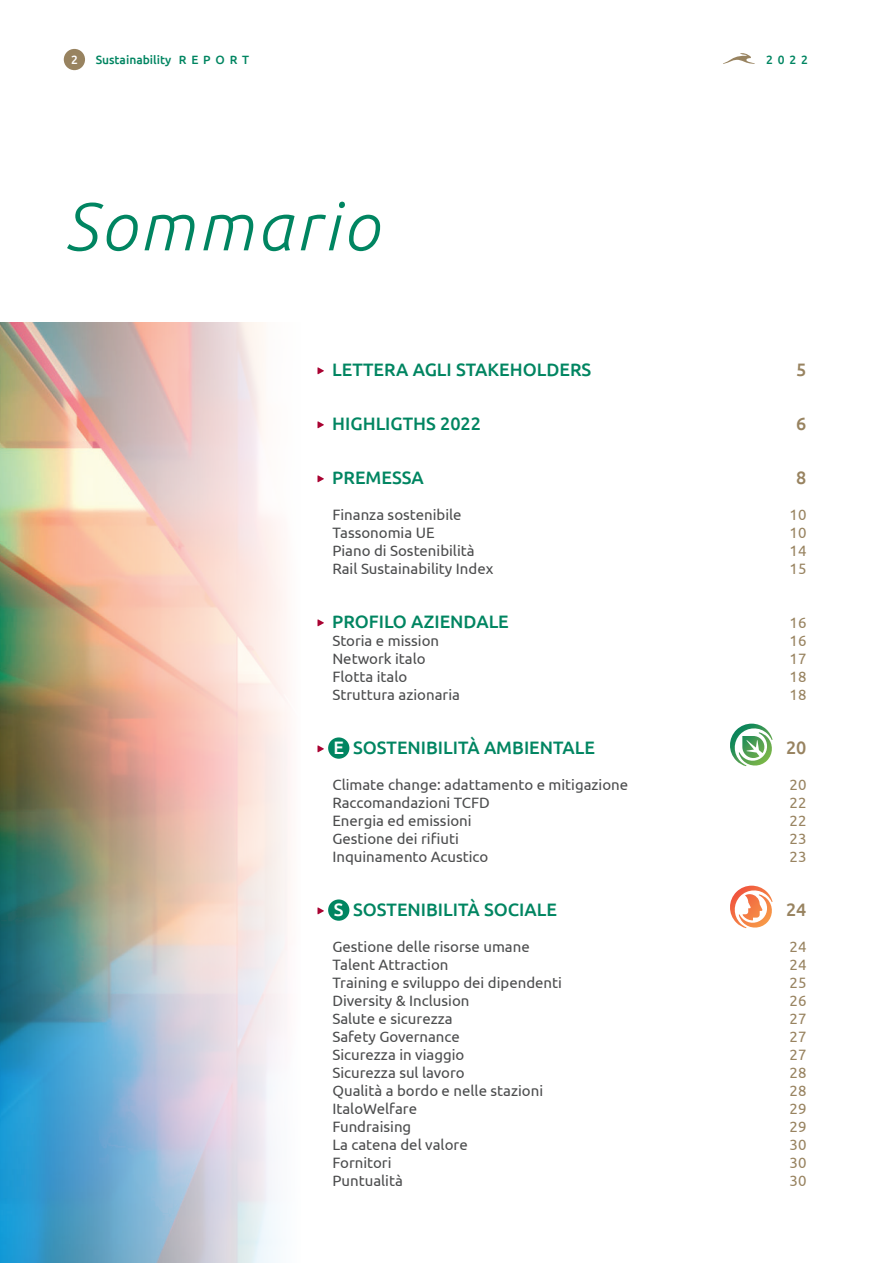
<style>
.page{position:relative;width:893px;height:1263px;background:#fff}
.page>*{position:absolute;margin:0;border:0;box-sizing:border-box;transform-origin:0 0}
.t1{font:italic 300 67.5px "Ubuntu";letter-spacing:.05em;color:#008561}
.t2{font:500 18px "Ubuntu";color:#008561}
.t3{font:500 18px "Ubuntu";color:#988360}
.t4{font:500 18px "Ubuntu";color:#fff}
.t5{font:15px "Ubuntu";color:#4b4c4d}
.t6{font:15px "Ubuntu";color:#988360}
.t7{font:500 12px "Ubuntu";color:#008561}
.t8{font:500 12px "Ubuntu";color:#fff}
</style>
<div class="page">
<svg style="left:723px;top:53px;width:32px;height:11px"></svg>
<div style="left:64px;top:49px;width:21px;height:21px;background:#988360;border-radius:50%"></div>
<svg style="left:317px;top:367px;width:7px;height:7px"></svg>
<svg style="left:317px;top:421px;width:7px;height:7px"></svg>
<svg style="left:317px;top:475px;width:7px;height:7px"></svg>
<svg style="left:317px;top:619px;width:7px;height:7px"></svg>
<svg style="left:317px;top:745px;width:7px;height:7px"></svg>
<svg style="left:317px;top:907px;width:7px;height:7px"></svg>
<div style="left:328px;top:737px;width:21px;height:22px;background:#008561;border-radius:50%"></div>
<div style="left:328px;top:899px;width:21px;height:22px;background:#008561;border-radius:50%"></div>
<img style="left:0;top:322px;width:288px;height:941px">
<svg style="left:730px;top:724px;width:43px;height:42px"></svg>
<svg style="left:730px;top:886px;width:43px;height:43px"></svg>
<p class="t8" style="left:71px;top:52px;width:8px">2</p>
<p class="t7" style="left:96px;top:52px;width:155px">Sustainability R E P O R T</p>
<p class="t7" style="left:766px;top:52px;width:43px">2022</p>
<h1 class="t1" style="left:64px;top:186px;width:316px">Sommario</h1>
<p class="t2" style="left:332px;top:359px;width:260px">LETTERA AGLI STAKEHOLDERS</p>
<p class="t3" style="left:796px;top:359px;width:12px">5</p>
<p class="t2" style="left:332px;top:413px;width:150px">HIGHLIGTHS 2022</p>
<p class="t3" style="left:796px;top:413px;width:12px">6</p>
<p class="t2" style="left:332px;top:467px;width:93px">PREMESSA</p>
<p class="t3" style="left:796px;top:467px;width:12px">8</p>
<p class="t5" style="left:332px;top:506px;width:131px">Finanza sostenibile</p>
<p class="t6" style="left:790px;top:506px;width:18px">10</p>
<p class="t5" style="left:332px;top:524px;width:104px">Tassonomia UE</p>
<p class="t6" style="left:790px;top:524px;width:18px">10</p>
<p class="t5" style="left:332px;top:542px;width:144px">Piano di Sostenibilità</p>
<p class="t6" style="left:790px;top:542px;width:18px">14</p>
<p class="t5" style="left:332px;top:560px;width:162px">Rail Sustainability Index</p>
<p class="t6" style="left:790px;top:560px;width:18px">15</p>
<p class="t2" style="left:332px;top:611px;width:178px">PROFILO AZIENDALE</p>
<p class="t6" style="left:790px;top:614px;width:18px">16</p>
<p class="t5" style="left:332px;top:632px;width:108px">Storia e mission</p>
<p class="t6" style="left:790px;top:632px;width:18px">16</p>
<p class="t5" style="left:332px;top:650px;width:95px">Network italo</p>
<p class="t6" style="left:790px;top:650px;width:18px">17</p>
<p class="t5" style="left:332px;top:668px;width:76px">Flotta italo</p>
<p class="t6" style="left:790px;top:668px;width:18px">18</p>
<p class="t5" style="left:332px;top:686px;width:129px">Struttura azionaria</p>
<p class="t6" style="left:790px;top:686px;width:18px">18</p>
<p class="t2" style="left:353px;top:737px;width:243px">SOSTENIBILITÀ AMBIENTALE</p>
<p class="t3" style="left:786px;top:737px;width:22px">20</p>
<p class="t5" style="left:332px;top:776px;width:297px">Climate change: adattamento e mitigazione</p>
<p class="t6" style="left:790px;top:776px;width:18px">20</p>
<p class="t5" style="left:332px;top:794px;width:159px">Raccomandazioni TCFD</p>
<p class="t6" style="left:790px;top:794px;width:18px">22</p>
<p class="t5" style="left:332px;top:812px;width:141px">Energia ed emissioni</p>
<p class="t6" style="left:790px;top:812px;width:18px">22</p>
<p class="t5" style="left:332px;top:830px;width:128px">Gestione dei rifiuti</p>
<p class="t6" style="left:790px;top:830px;width:18px">23</p>
<p class="t5" style="left:332px;top:848px;width:157px">Inquinamento Acustico</p>
<p class="t6" style="left:790px;top:848px;width:18px">23</p>
<p class="t2" style="left:353px;top:899px;width:205px">SOSTENIBILITÀ SOCIALE</p>
<p class="t3" style="left:786px;top:899px;width:22px">24</p>
<p class="t5" style="left:332px;top:938px;width:199px">Gestione delle risorse umane</p>
<p class="t6" style="left:790px;top:938px;width:18px">24</p>
<p class="t5" style="left:332px;top:956px;width:118px">Talent Attraction</p>
<p class="t6" style="left:790px;top:956px;width:18px">24</p>
<p class="t5" style="left:332px;top:974px;width:231px">Training e sviluppo dei dipendenti</p>
<p class="t6" style="left:790px;top:974px;width:18px">25</p>
<p class="t5" style="left:332px;top:992px;width:139px">Diversity &amp; Inclusion</p>
<p class="t6" style="left:790px;top:992px;width:18px">26</p>
<p class="t5" style="left:332px;top:1010px;width:122px">Salute e sicurezza</p>
<p class="t6" style="left:790px;top:1010px;width:18px">27</p>
<p class="t5" style="left:332px;top:1028px;width:129px">Safety Governance</p>
<p class="t6" style="left:790px;top:1028px;width:18px">27</p>
<p class="t5" style="left:332px;top:1046px;width:133px">Sicurezza in viaggio</p>
<p class="t6" style="left:790px;top:1046px;width:18px">27</p>
<p class="t5" style="left:332px;top:1064px;width:134px">Sicurezza sul lavoro</p>
<p class="t6" style="left:790px;top:1064px;width:18px">28</p>
<p class="t5" style="left:332px;top:1082px;width:212px">Qualità a bordo e nelle stazioni</p>
<p class="t6" style="left:790px;top:1082px;width:18px">28</p>
<p class="t5" style="left:332px;top:1100px;width:86px">ItaloWelfare</p>
<p class="t6" style="left:790px;top:1100px;width:18px">29</p>
<p class="t5" style="left:332px;top:1118px;width:80px">Fundraising</p>
<p class="t6" style="left:790px;top:1118px;width:18px">29</p>
<p class="t5" style="left:332px;top:1136px;width:137px">La catena del valore</p>
<p class="t6" style="left:790px;top:1136px;width:18px">30</p>
<p class="t5" style="left:332px;top:1154px;width:61px">Fornitori</p>
<p class="t6" style="left:790px;top:1154px;width:18px">30</p>
<p class="t5" style="left:332px;top:1172px;width:72px">Puntualità</p>
<p class="t6" style="left:790px;top:1172px;width:18px">30</p>
<p class="t4" style="left:333px;top:737px;width:12px">E</p>
<p class="t4" style="left:334px;top:899px;width:11px">S</p>
</div>
